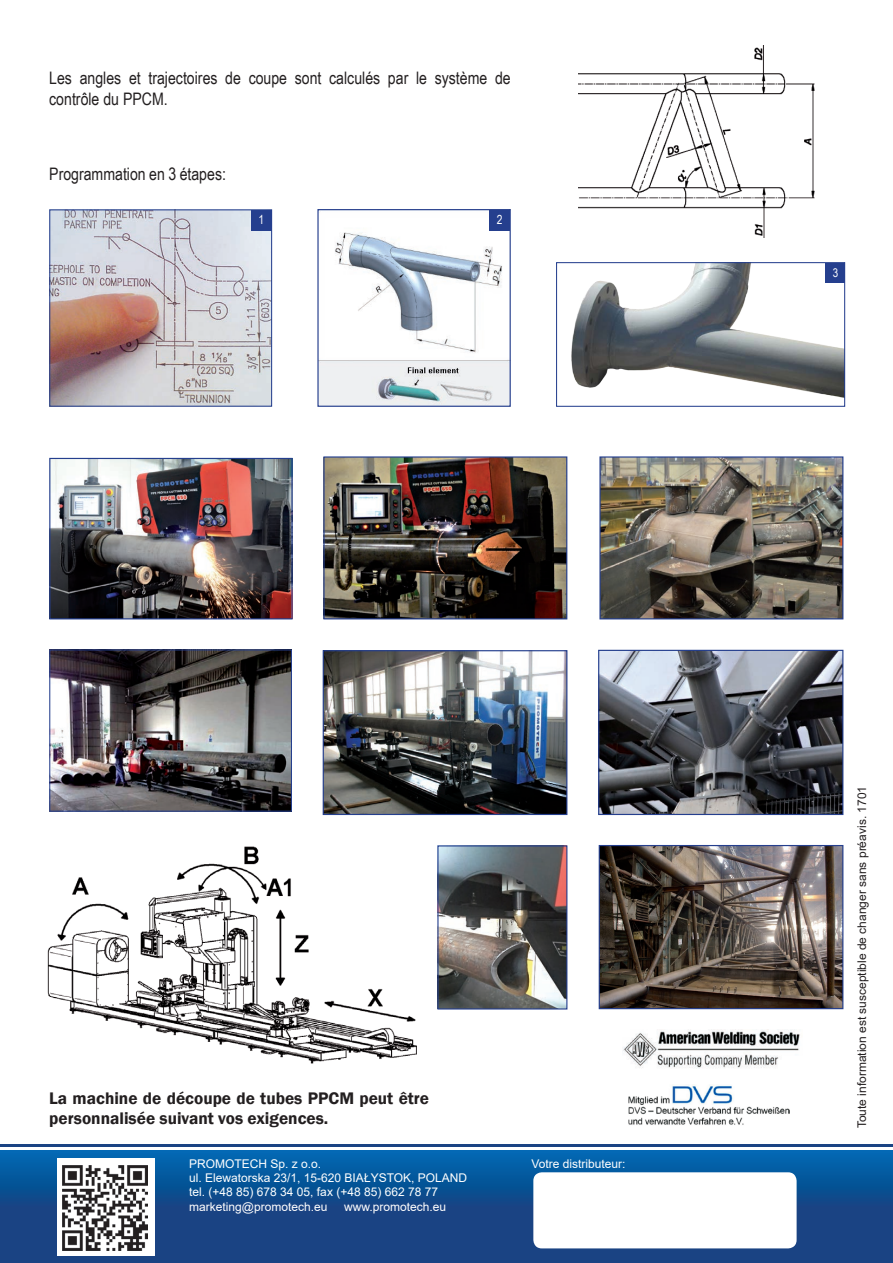
<style>
.page{position:relative;width:893px;height:1263px;background:#fff}
.page>*{position:absolute;margin:0;border:0;box-sizing:border-box;transform-origin:0 0}
.tekst_ulotka_promote{font:17.25px/20.7px "Arial Narrow";color:#231f20}
.tekst_ulotka_promote-2{font:600 17.25px/20.7px "Franklin Gothic";color:#231f20}
.t1{font:12.6px "Arial Narrow";color:#fff}
.t2{font:12px "Arial";color:#fff}
.t3{font:12px "Arial";color:#231f20}
.t4{font:12px "Arial Narrow";color:#fff}
</style>
<div class="page">
<img style="left:325px;top:458px;width:240px;height:159px">
<div style="left:323px;top:456px;width:244px;height:163px;border:1px solid #253f8e"></div>
<img style="left:600px;top:652px;width:241px;height:161px">
<div style="left:598px;top:650px;width:245px;height:165px;border:1px solid #253f8e"></div>
<img style="left:325px;top:652px;width:240px;height:161px">
<div style="left:323px;top:650px;width:244px;height:165px;border:1px solid #253f8e"></div>
<img style="left:571px;top:264px;width:272px;height:134px">
<div style="left:556px;top:262px;width:289px;height:145px;border:1px solid #253f8e"></div>
<img style="left:47px;top:846px;width:370px;height:218px">
<img style="left:601px;top:847px;width:240px;height:160px">
<div style="left:599px;top:845px;width:244px;height:164px;border:1px solid #253f8e"></div>
<img style="left:51px;top:651px;width:239px;height:159px">
<div style="left:49px;top:649px;width:243px;height:163px;border:1px solid #253f8e"></div>
<img style="left:51px;top:211px;width:219px;height:194px">
<div style="left:49px;top:209px;width:223px;height:198px;border:1px solid #253f8e"></div>
<div style="left:251px;top:210px;width:20px;height:21px;background:#253f8e"></div>
<img style="left:319px;top:211px;width:190px;height:194px">
<div style="left:317px;top:209px;width:194px;height:198px;border:1px solid #253f8e"></div>
<div style="left:490px;top:210px;width:20px;height:20px;background:#253f8e"></div>
<img style="left:51px;top:460px;width:240px;height:157px">
<div style="left:49px;top:458px;width:244px;height:161px;border:1px solid #253f8e"></div>
<img style="left:578px;top:45px;width:237px;height:193px">
<div style="left:825px;top:263px;width:19px;height:20px;background:#253f8e"></div>
<img style="left:623px;top:1029px;width:177px;height:39px">
<img style="left:628px;top:1085px;width:161px;height:40px">
<img style="left:601px;top:458px;width:240px;height:159px">
<div style="left:599px;top:456px;width:244px;height:163px;border:1px solid #253f8e"></div>
<svg style="left:0;top:1150px;width:893px;height:113px;background:#104e91"></svg>
<hr style="left:0;top:1144px;width:893px;height:2px;background:#1a4383">
<div style="left:57px;top:1158px;width:98px;height:98px;background:#fff"></div>
<div style="left:533px;top:1172px;width:264px;height:76px;background:#fff;border-radius:9px"></div>
<img style="left:62px;top:1165px;width:85px;height:85px">
<img style="left:439px;top:847px;width:126px;height:160px">
<div style="left:437px;top:845px;width:130px;height:164px;border:1px solid #253f8e"></div>
<p class="tekst_ulotka_promote" style="left:49px;top:67px;width:463px">Les angles et trajectoires de coupe sont calculés par le système de contrôle du PPCM.</p>
<p class="tekst_ulotka_promote" style="left:49px;top:163px;width:178px">Programmation en 3 étapes:</p>
<p class="t1" style="left:258px;top:211px;width:7px">1</p>
<p class="t1" style="left:497px;top:210px;width:7px">2</p>
<p class="tekst_ulotka_promote-2" style="left:49px;top:1088px;width:381px">La machine de découpe de tubes PPCM peut être personnalisée suivant vos exigences.</p>
<p class="t2" style="left:189px;top:1155px;width:134px">PROMOTECH Sp. z o.o.</p>
<p class="t2" style="left:189px;top:1169px;width:279px">ul. Elewatorska 23/1, 15-620 BIAŁYSTOK, POLAND</p>
<p class="t2" style="left:189px;top:1184px;width:250px">tel. (+48 85) 678 34 05, fax (+48 85) 662 78 77</p>
<p class="t2" style="left:189px;top:1198px;width:140px">marketing@promotech.eu</p>
<p class="t2" style="left:344px;top:1198px;width:104px">www.promotech.eu</p>
<p class="t2" style="left:531px;top:1155px;width:96px">Votre distributeur:</p>
<p class="t4" style="left:833px;top:264px;width:7px">3</p>
<p class="t3" style="left:854px;top:1128px;width:344px;rotate:-90deg">Toute information est susceptible de changer sans préavis. 1701</p>
</div>
